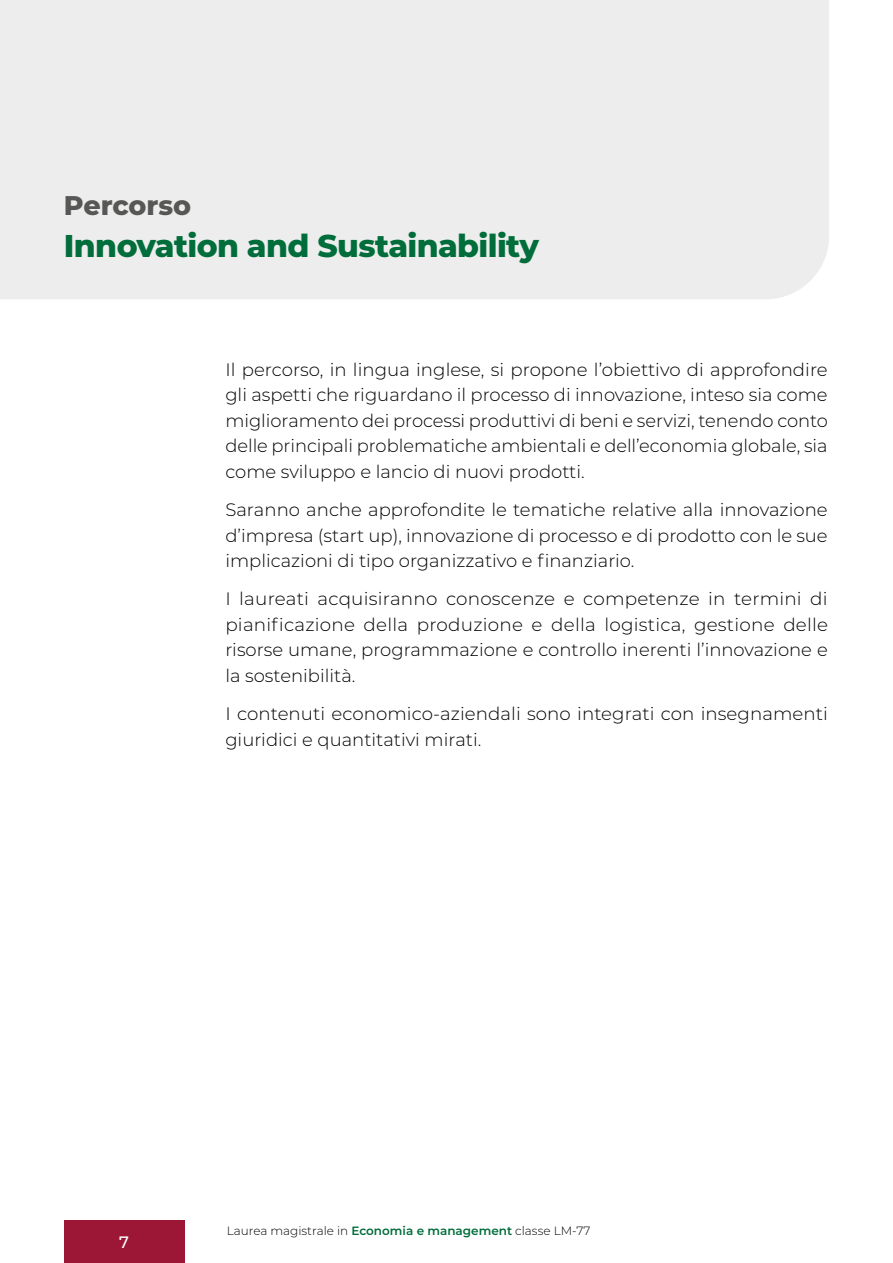
<style>
.page{position:relative;width:893px;height:1263px;background:#fff}
.page>*{position:absolute;margin:0;border:0;box-sizing:border-box;transform-origin:0 0}
.t1{font:800 31.5px "Montserrat";letter-spacing:-.02em;color:#006d3b}
.t2{font:800 27px "Montserrat";color:#575756}
.t3{font:300 18px/25.5px "Montserrat";color:#000;text-align:justify}
.t4{font:500 16.5px "Montserrat";color:#fff}
.t5{font:300 12px "Montserrat";color:#000}
.s1{font-weight:600;color:#006d3b}
</style>
<div class="page">
<div style="left:64px;top:1220px;width:120px;height:43px;background:#9c1736"></div>
<div style="left:0;top:0;width:829px;height:299px;background:#ededed"></div>
<h2 class="t2" style="left:64px;top:186px;width:129px">Percorso</h2>
<h1 class="t1" style="left:64px;top:223px;width:477px">Innovation and Sustainability</h1>
<p class="t3" style="left:225px;top:356px;width:604px">Il percorso, in lingua inglese, si propone l’obiettivo di approfondire gli aspetti che riguardano il processo di innovazione, inteso sia come miglioramento dei processi produttivi di beni e servizi, tenendo conto delle principali problematiche ambientali e dell’economia globale, sia come sviluppo e lancio di nuovi prodotti.</p>
<p class="t3" style="left:225px;top:496px;width:604px">Saranno anche approfondite le tematiche relative alla innovazione d’impresa (start up), innovazione di processo e di prodotto con le sue implicazioni di tipo organizzativo e finanziario.</p>
<p class="t3" style="left:225px;top:586px;width:604px">I laureati acquisiranno conoscenze e competenze in termini di pianificazione della produzione e della logistica, gestione delle risorse umane, programmazione e controllo inerenti l’innovazione e la sostenibilità.</p>
<p class="t3" style="left:225px;top:700px;width:604px">I contenuti economico-aziendali sono integrati con insegnamenti giuridici e quantitativi mirati.</p>
<p class="t4" style="left:119px;top:1230px;width:11px">7</p>
<p class="t5" style="left:227px;top:1223px;width:365px">Laurea magistrale in <span class="s1">Economia e management</span> classe LM-77</p>
</div>
